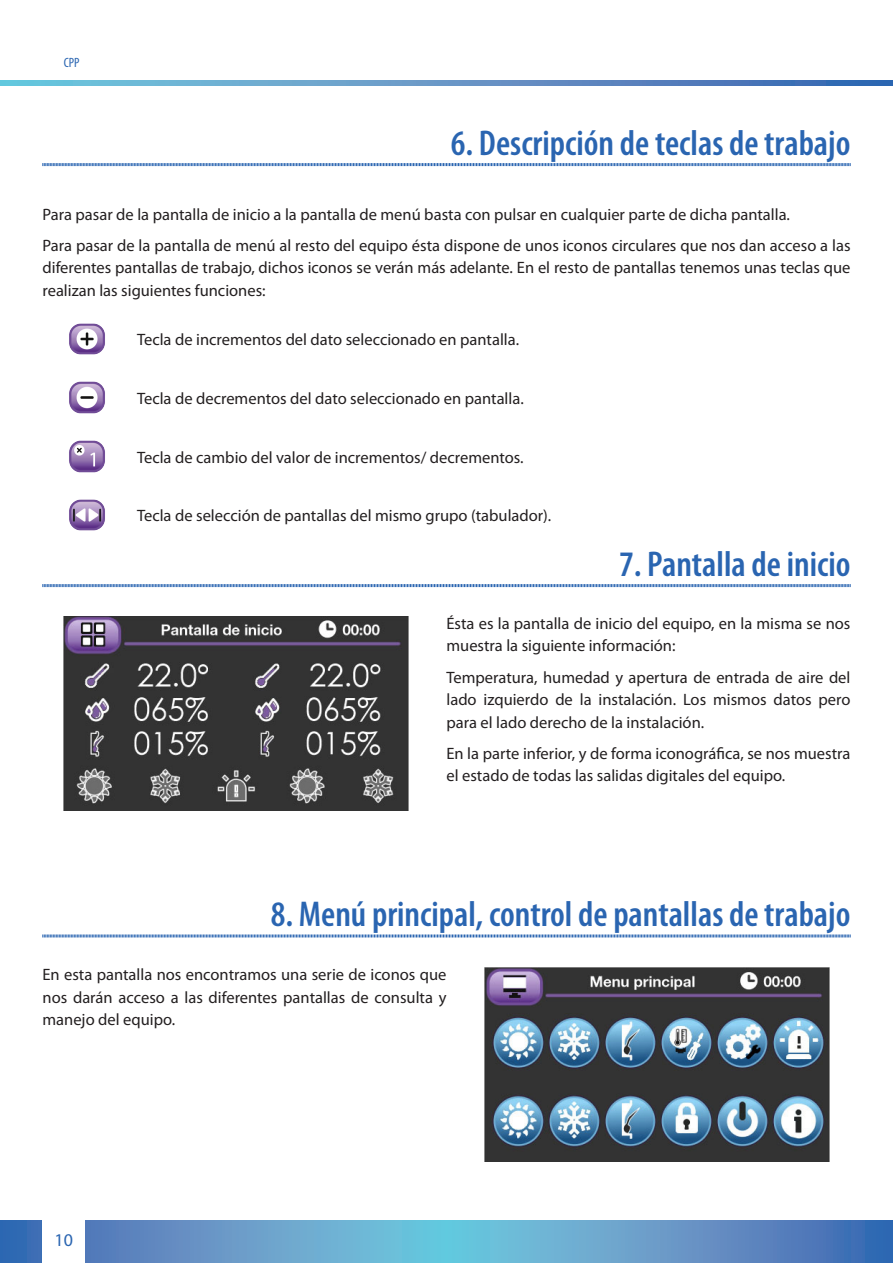
<style>
.page{position:relative;width:893px;height:1263px;background:#fff}
.page>*{position:absolute;margin:0;border:0;box-sizing:border-box;transform-origin:0 0}
._01__Titulos__Nivel{font:600 condensed 36px "Myriad Pro";color:#2a65b1}
.t1{font:18px "Myriad Pro";color:#2a65b1}
._01__Normal{font:16.5px/22.5px "Myriad Pro";color:#231f20;text-align:justify}
.t2{font:condensed 13.5px "Myriad Pro";color:#2a65b1}
</style>
<div class="page">
<svg style="left:0;top:1220px;width:893px;height:43px;background:#609ac8"></svg>
<svg style="left:0;top:81px;width:893px;height:4px;background:#5e96c6"></svg>
<div style="left:43px;top:1218px;width:42px;height:45px;background:#fff"></div>
<svg style="left:42px;top:163px;width:809px;height:4px"></svg>
<img style="left:69px;top:323px;width:36px;height:32px">
<img style="left:69px;top:381px;width:36px;height:33px">
<img style="left:69px;top:440px;width:36px;height:33px">
<img style="left:69px;top:499px;width:36px;height:32px">
<svg style="left:42px;top:584px;width:809px;height:4px"></svg>
<img style="left:64px;top:617px;width:345px;height:193px">
<svg style="left:42px;top:934px;width:809px;height:4px;background:#93b1d7"></svg>
<img style="left:485px;top:968px;width:345px;height:194px">
<p class="t2" style="left:64px;top:54px;width:17px">CPP</p>
<p class="_01__Titulos__Nivel" style="left:451px;top:123px;width:401px">6. Descripción de teclas de trabajo</p>
<p class="_01__Normal" style="left:43px;top:203px;width:749px">Para pasar de la pantalla de inicio a la pantalla de menú basta con pulsar en cualquier parte de dicha pantalla.</p>
<p class="_01__Normal" style="left:43px;top:234px;width:809px">Para pasar de la pantalla de menú al resto del equipo ésta dispone de unos iconos circulares que nos dan acceso a las diferentes pantallas de trabajo, dichos iconos se verán más adelante. En el resto de pantallas tenemos unas teclas que realizan las siguientes funciones:</p>
<p class="_01__Normal" style="left:137px;top:328px;width:384px">Tecla de incrementos del dato seleccionado en pantalla.</p>
<p class="_01__Normal" style="left:137px;top:387px;width:388px">Tecla de decrementos del dato seleccionado en pantalla.</p>
<p class="_01__Normal" style="left:137px;top:445px;width:388px">Tecla de cambio del valor de incrementos/ decrementos.</p>
<p class="_01__Normal" style="left:137px;top:504px;width:416px">Tecla de selección de pantallas del mismo grupo (tabulador).</p>
<p class="_01__Titulos__Nivel" style="left:619px;top:544px;width:233px">7. Pantalla de inicio</p>
<p class="_01__Normal" style="left:446px;top:612px;width:405px">Ésta es la pantalla de inicio del equipo, en la misma se nos muestra la siguiente información:</p>
<p class="_01__Normal" style="left:446px;top:665px;width:405px">Temperatura, humedad y apertura de entrada de aire del lado izquierdo de la instalación. Los mismos datos pero para el lado derecho de la instalación.</p>
<p class="_01__Normal" style="left:446px;top:741px;width:405px">En la parte inferior, y de forma iconográfica, se nos muestra el estado de todas las salidas digitales del equipo.</p>
<p class="_01__Titulos__Nivel" style="left:271px;top:894px;width:581px">8. Menú principal, control de pantallas de trabajo</p>
<p class="_01__Normal" style="left:43px;top:963px;width:405px">En esta pantalla nos encontramos una serie de iconos que nos darán acceso a las diferentes pantallas de consulta y manejo del equipo.</p>
<p class="t1" style="left:55px;top:1229px;width:20px">10</p>
</div>
